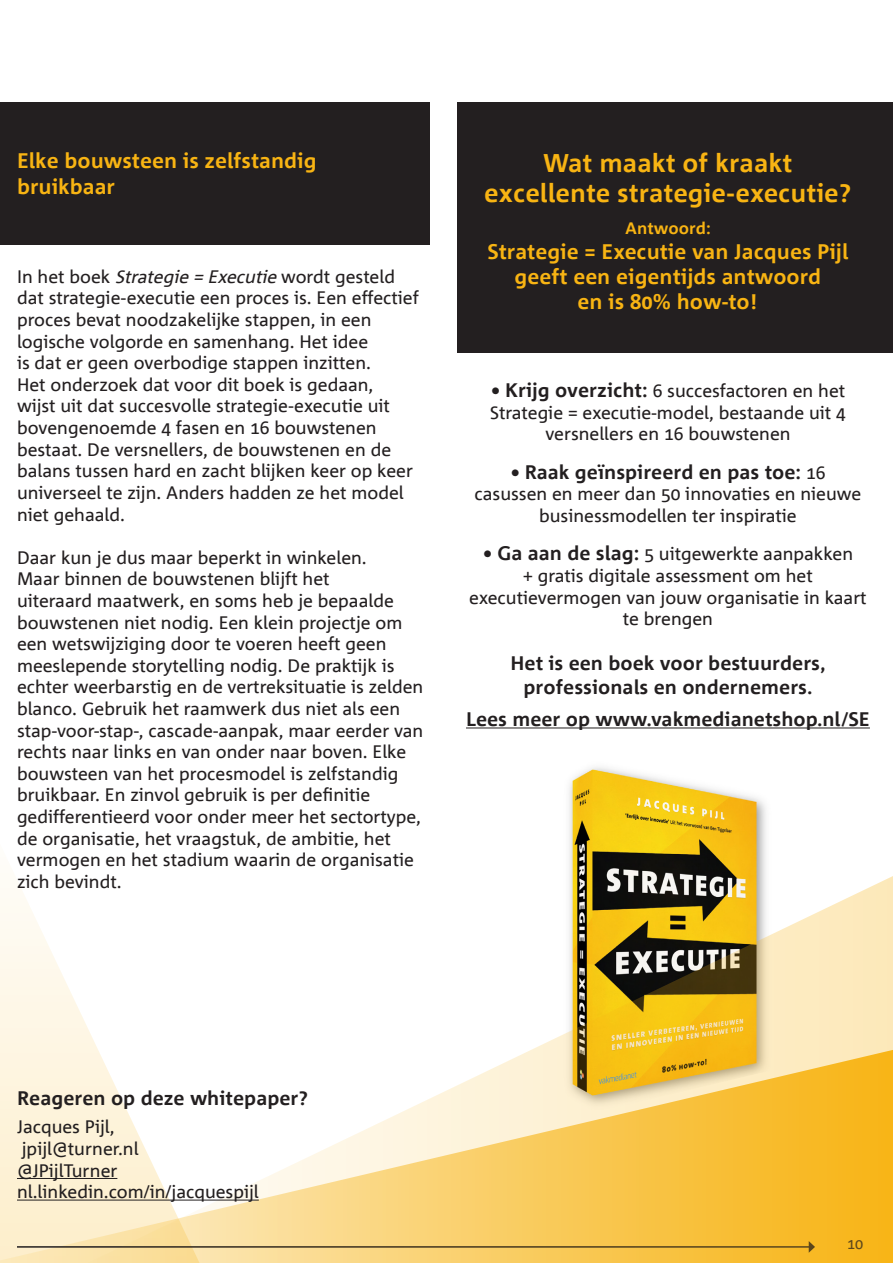
<style>
.page{position:relative;width:893px;height:1263px;background:#fff}
.page>*{position:absolute;margin:0;border:0;box-sizing:border-box;transform-origin:0 0}
.t1{font:700 25.5px "Corpid Office";color:#f8b413}
.t2{font:700 21px/25.2px "Corpid Office";color:#f8b413}
.t3{font:700 19.5px/23.4px "Corpid Office";color:#231f20;text-align:center}
.t4{font:18px/21.6px "Corpid Office";color:#231f20;text-align:center}
.t5{font:700 16.5px "Corpid Office";color:#f8b413}
.t6{font:15px "Corpid Office";color:#231f20}
.s1{font-style:italic}
.s2{font-weight:700;font-size:19.5px}
.s3{font-weight:400;font-size:18px}
</style>
<div class="page">
<svg style="left:0;top:888px;width:26px;height:375px"></svg>
<hr style="left:17px;top:1246px;width:792px;height:2px;background:#231f20">
<img style="left:569px;top:767px;width:197px;height:109px">
<div style="left:0;top:102px;width:429px;height:142px;background:#231f20"></div>
<div style="left:457px;top:102px;width:436px;height:251px;background:#231f20"></div>
<svg style="left:26px;top:876px;width:867px;height:387px"></svg>
<hr style="left:466px;top:727px;width:404px;height:1px;background:#231f20">
<hr style="left:17px;top:1178px;width:100px;height:1px;background:#231f20">
<hr style="left:17px;top:1199px;width:242px;height:1px;background:#231f20">
<p class="t2" style="left:17px;top:149px;width:301px">Elke bouwsteen is zelfstandig bruikbaar</p>
<p class="t1" style="left:544px;top:149px;width:250px">Wat maakt of kraakt</p>
<p class="t1" style="left:484px;top:180px;width:369px">excellente strategie-executie?</p>
<p class="t5" style="left:625px;top:219px;width:87px">Antwoord:</p>
<p class="t2" style="left:487px;top:240px;width:363px;text-align:center">Strategie = Executie van Jacques Pijl geeft een eigentijds antwoord</p>
<p class="t2" style="left:577px;top:290px;width:182px">en is 80% how-to!</p>
<p class="t4" style="left:17px;top:266px;width:403px;text-align:left">In het boek <span class="s1">Strategie = Executie</span> wordt gesteld dat strategie-executie een proces is. Een effectief proces bevat noodzakelijke stappen, in een logische volgorde en samenhang. Het idee<br>is dat er geen overbodige stappen inzitten.<br>Het onderzoek dat voor dit boek is gedaan,<br>wijst uit dat succesvolle strategie-executie uit bovengenoemde 4 fasen en 16 bouwstenen bestaat. De versnellers, de bouwstenen en de balans tussen hard en zacht blijken keer op keer universeel te zijn. Anders hadden ze het model niet gehaald.</p>
<p class="t4" style="left:17px;top:547px;width:408px;text-align:left">Daar kun je dus maar beperkt in winkelen.<br>Maar binnen de bouwstenen blijft het<br>uiteraard maatwerk, en soms heb je bepaalde bouwstenen niet nodig. Een klein projectje om een wetswijziging door te voeren heeft geen meeslepende storytelling nodig. De praktijk is echter weerbarstig en de vertreksituatie is zelden blanco. Gebruik het raamwerk dus niet als een stap-voor-stap-, cascade-aanpak, maar eerder van rechts naar links en van onder naar boven. Elke bouwsteen van het procesmodel is zelfstandig bruikbaar. En zinvol gebruik is per definitie gedifferentieerd voor onder meer het sectortype, de organisatie, het vraagstuk, de ambitie, het vermogen en het stadium waarin de organisatie zich bevindt.</p>
<p class="t4" style="left:490px;top:381px;width:357px">• <span class="s2">Krijg overzicht:</span> 6 succesfactoren en het<br>Strategie = executie-model, bestaande uit 4 versnellers en 16 bouwstenen</p>
<p class="t3" style="left:510px;top:461px;width:317px"><span class="s3">•</span> Raak geïnspireerd en pas toe: <span class="s3">16</span></p>
<p class="t4" style="left:475px;top:484px;width:388px">casussen en meer dan 50 innovaties en nieuwe businessmodellen ter inspiratie</p>
<p class="t4" style="left:469px;top:544px;width:399px">• <span class="s2">Ga aan de slag:</span> 5 uitgewerkte aanpakken<br>+ gratis digitale assessment om het executievermogen van jouw organisatie in kaart te brengen</p>
<p class="t3" style="left:510px;top:652px;width:316px">Het is een boek voor bestuurders, professionals en ondernemers.</p>
<p class="t3" style="left:466px;top:708px;width:405px">Lees meer op www.vakmedianetshop.nl/SE</p>
<p class="t3" style="left:17px;top:1087px;width:293px">Reageren op deze whitepaper?</p>
<p class="t4" style="left:17px;top:1117px;width:99px">Jacques Pijl,</p>
<p class="t4" style="left:22px;top:1138px;width:118px">jpijl@turner.nl</p>
<p class="t4" style="left:17px;top:1160px;width:102px">@JPijlTurner</p>
<p class="t4" style="left:17px;top:1182px;width:243px">nl.linkedin.com/in/jacquespijl</p>
<p class="t6" style="left:847px;top:1236px;width:18px">10</p>
</div>
